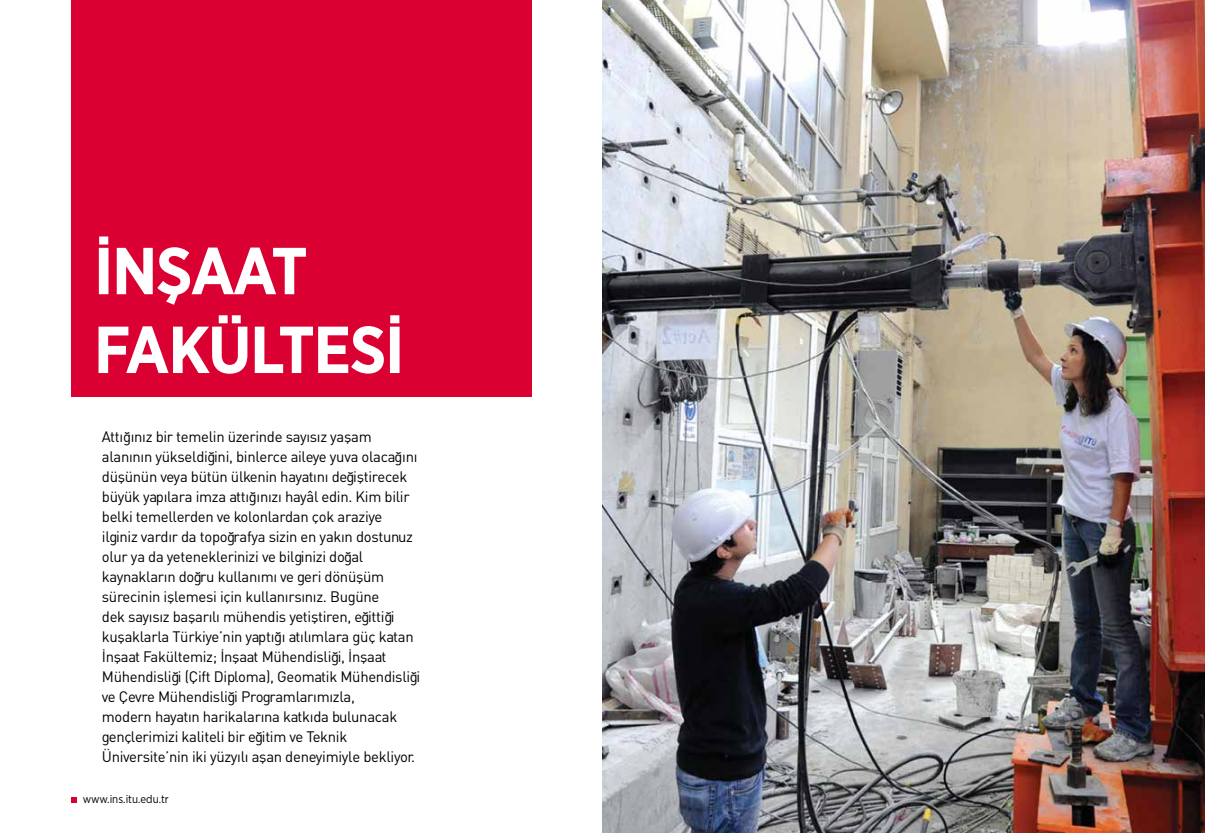
<style>
.page{position:relative;width:1205px;height:833px;background:#fff}
.page>*{position:absolute;margin:0;border:0;box-sizing:border-box;transform-origin:0 0}
.t1{font:700 66.25px/78.8px "Gotham Narrow";letter-spacing:-.02em;color:#fff}
.t2{font:15px/20px "DIN Tr";letter-spacing:-.02em;color:#000}
.t3{font:11.25px "Gotham Narrow";color:#000}
</style>
<div class="page">
<img style="left:602px;top:0;width:603px;height:833px">
<div style="left:71px;top:0;width:460px;height:397px;background:#db0032"></div>
<svg style="left:71px;top:797px;width:6px;height:6px"></svg>
<h1 class="t1" style="left:94px;top:231px;width:312px">İNŞAAT<br>FAKÜLTESİ</h1>
<p class="t2" style="left:102px;top:426px;width:320px">Attığınız bir temelin üzerinde sayısız yaşam alanının yükseldiğini, binlerce aileye yuva olacağını düşünün veya bütün ülkenin hayatını değiştirecek büyük yapılara imza attığınızı hayâl edin. Kim bilir belki temellerden ve kolonlardan çok araziye ilginiz vardır da topoğrafya sizin en yakın dostunuz olur ya da yeteneklerinizi ve bilginizi doğal kaynakların doğru kullanımı ve geri dönüşüm sürecinin işlemesi için kullanırsınız. Bugüne<br>dek sayısız başarılı mühendis yetiştiren, eğittiği kuşaklarla Türkiye’nin yaptığı atılımlara güç katan İnşaat Fakültemiz; İnşaat Mühendisliği, İnşaat Mühendisliği (Çift Diploma), Geomatik Mühendisliği ve Çevre Mühendisliği Programlarımızla,<br>modern hayatın harikalarına katkıda bulunacak gençlerimizi kaliteli bir eğitim ve Teknik Üniversite’nin iki yüzyılı aşan deneyimiyle bekliyor.</p>
<p class="t3" style="left:83px;top:792px;width:88px">www.ins.itu.edu.tr</p>
</div>
